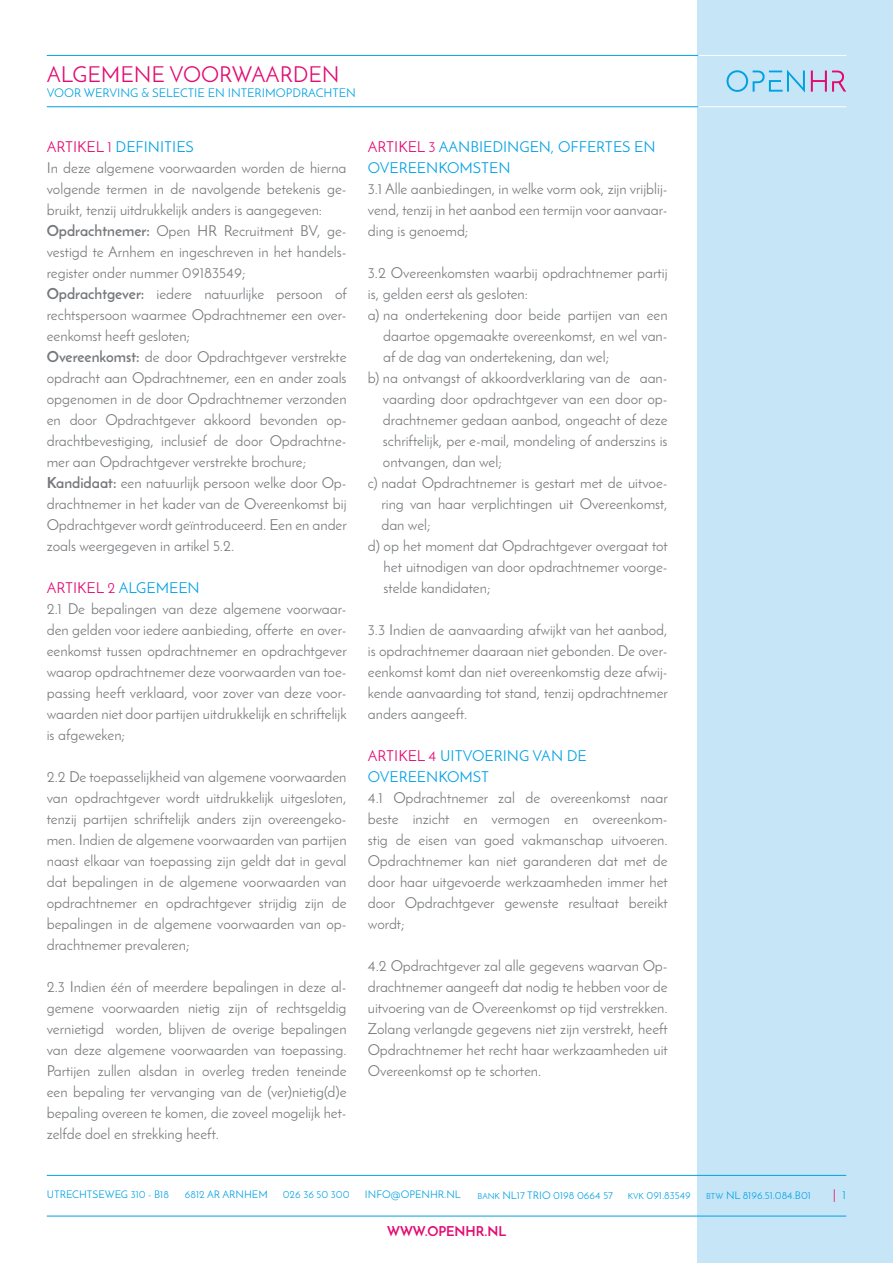
<style>
.page{position:relative;width:893px;height:1263px;background:#fff}
.page>*{position:absolute;margin:0;border:0;box-sizing:border-box;transform-origin:0 0}
.t1{font:21.9px "Josefin Sans";color:#e20b72}
.t2{font:15px/21px "Josefin Sans";color:#76787b;text-align:justify}
.t3{font:15px/21px "Josefin Sans";color:#00a1e3}
.t4{font:700 13.5px "Josefin Sans";color:#e20b72}
.t5{font:13.5px "Josefin Sans";color:#e20b72}
.t6{font:12px "Josefin Sans";color:#00a1e3}
.t7{font:10.5px "Josefin Sans";color:#00a1e3}
.s1{color:#e20b72}
.s2{color:#00a1e3}
.s3{font-weight:700}
.s4{font-size:8.4px}
.s5{font-size:12px;color:#00a1e3}
</style>
<div class="page">
<div style="left:697px;top:0;width:196px;height:1263px;background:#c6e6f8"></div>
<hr style="left:47px;top:1175px;width:799px;height:1px;background:#00a1e3">
<hr style="left:47px;top:1216px;width:799px;height:1px;background:#00a1e3">
<svg style="left:811px;top:71px;width:35px;height:21px"></svg>
<svg style="left:726px;top:70px;width:79px;height:23px"></svg>
<hr style="left:694px;top:55px;width:152px;height:1px;background:#fff">
<hr style="left:694px;top:106px;width:152px;height:1px;background:#fff">
<hr style="left:47px;top:55px;width:651px;height:1px;background:#00a1e3">
<hr style="left:47px;top:106px;width:651px;height:1px;background:#00a1e3">
<h1 class="t1" style="left:47px;top:61px;width:294px">ALGEMENE VOORWAARDEN</h1>
<p class="t6" style="left:47px;top:85px;width:311px">VOOR WERVING &amp; SELECTIE EN INTERIMOPDRACHTEN</p>
<p class="t2" style="left:47px;top:136px;width:302px;text-align:left"><span class="s1">ARTIKEL 1</span> <span class="s2">DEFINITIES<br></span>In deze algemene voorwaarden worden de hierna volgende termen in de navolgende betekenis ge&shy;bruikt, tenzij uitdrukkelijk anders is aangegeven:<br><span class="s3">Opdrachtnemer:</span> Open HR Recruitment BV, ge&shy;vestigd te Arnhem en ingeschreven in het handels&shy;register onder nummer 09183549; <span class="s3">Opdrachtgever:</span> iedere natuurlijke persoon of rechtspersoon waarmee Opdrachtnemer een over&shy;eenkomst heeft gesloten;<br><span class="s3">Overeenkomst:</span> de door Opdrachtgever verstrekte opdracht aan Opdrachtnemer, een en ander zoals opgenomen in de door Opdrachtnemer verzonden en door Opdrachtgever akkoord bevonden op&shy;drachtbevestiging, inclusief de door Opdrachtne&shy;mer aan Opdrachtgever verstrekte brochure; <span class="s3">Kandidaat:</span> een natuurlijk persoon welke door Op&shy;drachtnemer in het kader van de Overeenkomst bij Opdrachtgever wordt geïntroduceerd. Een en ander zoals weergegeven in artikel 5.2.</p>
<p class="t2" style="left:47px;top:577px;width:302px;text-align:left"><span class="s1">ARTIKEL 2</span> <span class="s2">ALGEMEEN<br></span>2.1 De bepalingen van deze algemene voorwaar&shy;den gelden voor iedere aanbieding, offerte en over&shy;eenkomst tussen opdrachtnemer en opdrachtgever waarop opdrachtnemer deze voorwaarden van toe&shy;passing heeft verklaard, voor zover van deze voor&shy;waarden niet door partijen uitdrukkelijk en schriftelijk is afgeweken;</p>
<p class="t2" style="left:47px;top:766px;width:301px">2.2 De toepasselijkheid van algemene voorwaarden van opdrachtgever wordt uitdrukkelijk uitgesloten, tenzij partijen schriftelijk anders zijn overeengeko&shy;men. Indien de algemene voorwaarden van partijen naast elkaar van toepassing zijn geldt dat in geval dat bepalingen in de algemene voorwaarden van opdrachtnemer en opdrachtgever strijdig zijn de bepalingen in de algemene voorwaarden van op&shy;drachtnemer prevaleren;</p>
<p class="t2" style="left:47px;top:976px;width:301px">2.3 Indien één of meerdere bepalingen in deze al&shy;gemene voorwaarden nietig zijn of rechtsgeldig vernietigd worden, blijven de overige bepalingen van deze algemene voorwaarden van toepassing.<br>Partijen zullen alsdan in overleg treden teneinde een bepaling ter vervanging van de (ver)nietig(d)e bepaling overeen te komen, die zoveel mogelijk het&shy;zelfde doel en strekking heeft.</p>
<p class="t3" style="left:368px;top:136px;width:289px"><span class="s1">ARTIKEL 3</span> AANBIEDINGEN, OFFERTES EN<br>OVEREENKOMSTEN</p>
<p class="t2" style="left:368px;top:178px;width:301px">3.1 Alle aanbiedingen, in welke vorm ook, zijn vrijblij&shy;vend, tenzij in het aanbod een termijn voor aanvaar&shy;ding is genoemd;</p>
<p class="t2" style="left:368px;top:262px;width:301px">3.2 Overeenkomsten waarbij opdrachtnemer partij</p>
<p class="t2" style="left:368px;top:283px;width:162px">is, gelden eerst als gesloten:</p>
<p class="t2" style="left:368px;top:304px;width:301px">a) na ondertekening door beide partijen van een</p>
<p class="t2" style="left:383px;top:325px;width:286px">daartoe opgemaakte overeenkomst, en wel van-</p>
<p class="t2" style="left:383px;top:346px;width:228px">af de dag van ondertekening, dan wel;</p>
<p class="t2" style="left:368px;top:367px;width:301px">b) na ontvangst of akkoordverklaring van de aan-</p>
<p class="t2" style="left:383px;top:388px;width:286px">vaarding door opdrachtgever van een door op-</p>
<p class="t2" style="left:383px;top:409px;width:286px">drachtnemer gedaan aanbod, ongeacht of deze</p>
<p class="t2" style="left:383px;top:430px;width:286px">schriftelijk, per e-mail, mondeling of anderszins is</p>
<p class="t2" style="left:383px;top:451px;width:121px">ontvangen, dan wel;</p>
<p class="t2" style="left:368px;top:472px;width:301px">c) nadat Opdrachtnemer is gestart met de uitvoe-</p>
<p class="t2" style="left:381px;top:493px;width:288px">ring van haar verplichtingen uit Overeenkomst,</p>
<p class="t2" style="left:381px;top:514px;width:51px">dan wel;</p>
<p class="t2" style="left:368px;top:535px;width:302px">d) op het moment dat Opdrachtgever overgaat tot</p>
<p class="t2" style="left:384px;top:556px;width:285px">het uitnodigen van door opdrachtnemer voorge-</p>
<p class="t2" style="left:384px;top:577px;width:109px">stelde kandidaten;</p>
<p class="t2" style="left:368px;top:619px;width:302px">3.3 Indien de aanvaarding afwijkt van het aanbod, is opdrachtnemer daaraan niet gebonden. De over&shy;eenkomst komt dan niet overeenkomstig deze afwij&shy;kende aanvaarding tot stand, tenzij opdrachtnemer anders aangeeft.</p>
<p class="t3" style="left:368px;top:745px;width:220px"><span class="s1">ARTIKEL 4</span> UITVOERING VAN DE<br>OVEREENKOMST</p>
<p class="t2" style="left:368px;top:787px;width:302px">4.1 Opdrachtnemer zal de overeenkomst naar beste inzicht en vermogen en overeenkom&shy;stig de eisen van goed vakmanschap uitvoeren.<br>Opdrachtnemer kan niet garanderen dat met de door haar uitgevoerde werkzaamheden immer het door Opdrachtgever gewenste resultaat bereikt wordt;</p>
<p class="t2" style="left:368px;top:955px;width:302px">4.2 Opdrachtgever zal alle gegevens waarvan Op&shy;drachtnemer aangeeft dat nodig te hebben voor de uitvoering van de Overeenkomst op tijd verstrekken.<br>Zolang verlangde gegevens niet zijn verstrekt, heeft Opdrachtnemer het recht haar werkzaamheden uit Overeenkomst op te schorten.</p>
<p class="t7" style="left:47px;top:1188px;width:124px">UTRECHTSEWEG 310 - B18</p>
<p class="t7" style="left:185px;top:1188px;width:84px">6812 AR ARNHEM</p>
<p class="t7" style="left:283px;top:1188px;width:68px">026 36 50 300</p>
<p class="t7" style="left:365px;top:1188px;width:97px">INFO@OPENHR.NL</p>
<p class="t7" style="left:478px;top:1188px;width:137px"><span class="s4">BANK</span> NL17 TRIO 0198 0664 57</p>
<p class="t7" style="left:628px;top:1188px;width:64px"><span class="s4">KVK</span> 091.83549</p>
<p class="t7" style="left:706px;top:1188px;width:106px"><span class="s4">BTW</span> NL 8196.51.084.B01</p>
<p class="t4" style="left:387px;top:1223px;width:121px">WWW.OPENHR.NL</p>
<p class="t5" style="left:833px;top:1186px;width:15px">| <span class="s5">1</span></p>
</div>
